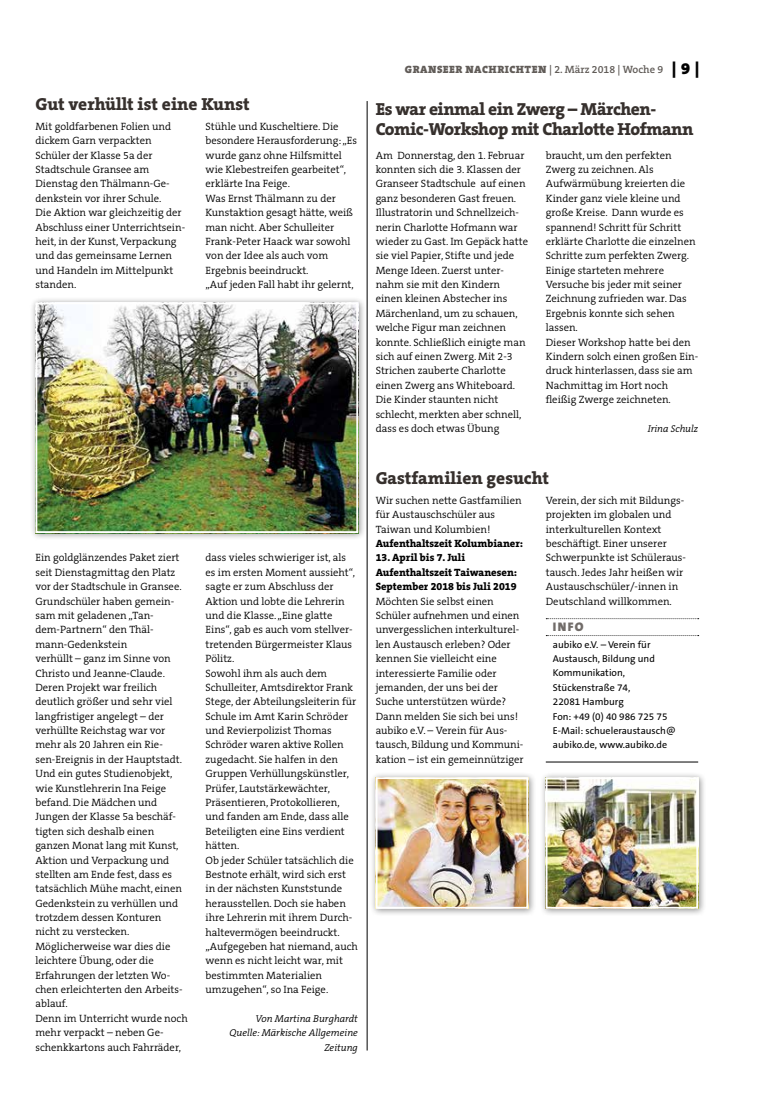
<style>
.page{position:relative;width:762px;height:1117px;background:#fff}
.page>*{position:absolute;margin:0;border:0;box-sizing:border-box;transform-origin:0 0}
.t1{font:800 17.5px/20px "The Serif B W8";letter-spacing:-.025em;color:#36302d}
.t2{font:800 17.5px "The Serif B W8";color:#36302d}
.t3{font:900 12.5px "The Sans B W9";color:#716c69}
.t4{font:300 10.62px/14.4px "The Serif B W4";color:#000}
.t5{font:800 10.62px/14.4px "The Serif B W8";color:#000}
.t6{font:900 10.62px "The Serif B W9";letter-spacing:.045em;color:#615c58}
.t7{font:10px/14.4px "The Sans B W5 Plain";color:#000}
.t8{font:italic 300 10px/14.4px "The Serif B W4";color:#000;text-align:right}
.s1{font-family:"The Serif B W6";font-weight:600}
.s2{font-size:16.25px;color:#000}
</style>
<div class="page">
<hr style="left:367px;top:101px;width:1px;height:949px;background:#000">
<div style="left:30px;top:296px;width:336px;height:245px;background:#000;opacity:.45"></div>
<img style="left:38px;top:305px;width:317px;height:225px">
<div style="left:35px;top:302px;width:323px;height:231px;border:2px solid #fff"></div>
<svg style="left:546px;top:618px;width:153px;height:1px"></svg>
<svg style="left:546px;top:635px;width:153px;height:1px"></svg>
<hr style="left:546px;top:761px;width:152px;height:1px;background:#000">
<div style="left:370px;top:771px;width:166px;height:145px;background:#000;opacity:.45"></div>
<img style="left:379px;top:780px;width:146px;height:125px">
<div style="left:376px;top:777px;width:152px;height:131px;border:2px solid #fff"></div>
<div style="left:540px;top:771px;width:166px;height:145px;background:#000;opacity:.45"></div>
<img style="left:548px;top:780px;width:147px;height:125px">
<div style="left:545px;top:777px;width:153px;height:131px;border:2px solid #fff"></div>
<h1 class="t2" style="left:35px;top:93px;width:216px">Gut verhüllt ist eine Kunst</h1>
<p class="t4" style="left:35px;top:119px;width:151px">Mit goldfarbenen Folien und dickem Garn verpackten<br>Schüler der Klasse 5a der<br>Stadtschule Gransee am<br>Dienstag den Thälmann-Ge&shy;denkstein vor ihrer Schule.<br>Die Aktion war gleichzeitig der<br>Abschluss einer Unterrichtsein&shy;heit, in der Kunst, Verpackung und das gemeinsame Lernen und Handeln im Mittelpunkt standen.</p>
<p class="t4" style="left:206px;top:119px;width:153px">Stühle und Kuscheltiere. Die besondere Herausforderung: „Es wurde ganz ohne Hilfsmittel wie Klebestreifen gearbeitet“, erklärte Ina Feige.<br>Was Ernst Thälmann zu der<br>Kunstaktion gesagt hätte, weiß man nicht. Aber Schulleiter<br>Frank-Peter Haack war sowohl von der Idee als auch vom<br>Ergebnis beeindruckt.<br>„Auf jeden Fall habt ihr gelernt,</p>
<p class="t4" style="left:35px;top:550px;width:154px">Ein goldglänzendes Paket ziert seit Dienstagmittag den Platz vor der Stadtschule in Gransee.<br>Grundschüler haben gemein&shy;sam mit geladenen „Tan&shy;dem-Partnern“ den Thäl&shy;mann-Gedenkstein<br>verhüllt – ganz im Sinne von<br>Christo und Jeanne-Claude.<br>Deren Projekt war freilich deutlich größer und sehr viel langfristiger angelegt – der verhüllte Reichstag war vor mehr als 20 Jahren ein Rie&shy;sen-Ereignis in der Hauptstadt.<br>Und ein gutes Studienobjekt, wie Kunstlehrerin Ina Feige befand. Die Mädchen und<br>Jungen der Klasse 5a beschäf&shy;tigten sich deshalb einen ganzen Monat lang mit Kunst,<br>Aktion und Verpackung und stellten am Ende fest, dass es tatsächlich Mühe macht, einen<br>Gedenkstein zu verhüllen und trotzdem dessen Konturen nicht zu verstecken.<br>Möglicherweise war dies die leichtere Übung, oder die<br>Erfahrungen der letzten Wo&shy;chen erleichterten den Arbeits&shy;ablauf.<br>Denn im Unterricht wurde noch mehr verpackt – neben Ge&shy;schenkkartons auch Fahrräder,</p>
<p class="t4" style="left:206px;top:550px;width:154px">dass vieles schwieriger ist, als es im ersten Moment aussieht“, sagte er zum Abschluss der<br>Aktion und lobte die Lehrerin und die Klasse. „Eine glatte<br>Eins“, gab es auch vom stellver&shy;tretenden Bürgermeister Klaus<br>Pölitz.<br>Sowohl ihm als auch dem<br>Schulleiter, Amtsdirektor Frank<br>Stege, der Abteilungsleiterin für<br>Schule im Amt Karin Schröder und Revierpolizist Thomas<br>Schröder waren aktive Rollen zugedacht. Sie halfen in den<br>Gruppen Verhüllungskünstler,<br>Prüfer, Lautstärkewächter,<br>Präsentieren, Protokollieren, und fanden am Ende, dass alle<br>Beteiligten eine Eins verdient hätten.<br>Ob jeder Schüler tatsächlich die<br>Bestnote erhält, wird sich erst in der nächsten Kunststunde herausstellen. Doch sie haben ihre Lehrerin mit ihrem Durch&shy;haltevermögen beeindruckt. „Aufgegeben hat niemand, auch wenn es nicht leicht war, mit bestimmten Materialien umzugehen“, so Ina Feige.</p>
<p class="t8" style="left:230px;top:1010px;width:130px">Von Martina Burghardt<br>Quelle: Märkische Allgemeine<br>Zeitung</p>
<p class="t6" style="left:405px;top:63px;width:296px">GRANSEER NACHRICHTEN <span class="s1">| 2. März 2018 | Woche 9</span> <span class="s2">| 9 |</span></p>
<h1 class="t1" style="left:376px;top:99px;width:319px">Es war einmal ein Zwerg – Märchen-<br>Comic-Workshop mit Charlotte Hofmann</h1>
<p class="t4" style="left:376px;top:148px;width:154px">Am Donnerstag, den 1. Februar konnten sich die 3. Klassen der<br>Granseer Stadtschule auf einen ganz besonderen Gast freuen.<br>Illustratorin und Schnellzeich&shy;nerin Charlotte Hofmann war wieder zu Gast. Im Gepäck hatte sie viel Papier, Stifte und jede<br>Menge Ideen. Zuerst unter&shy;nahm sie mit den Kindern einen kleinen Abstecher ins<br>Märchenland, um zu schauen, welche Figur man zeichnen konnte. Schließlich einigte man sich auf einen Zwerg. Mit 2-3<br>Strichen zauberte Charlotte einen Zwerg ans Whiteboard.<br>Die Kinder staunten nicht schlecht, merkten aber schnell, dass es doch etwas Übung</p>
<p class="t4" style="left:546px;top:148px;width:154px">braucht, um den perfekten<br>Zwerg zu zeichnen. Als<br>Aufwärmübung kreierten die<br>Kinder ganz viele kleine und große Kreise. Dann wurde es spannend! Schritt für Schritt erklärte Charlotte die einzelnen<br>Schritte zum perfekten Zwerg.<br>Einige starteten mehrere<br>Versuche bis jeder mit seiner<br>Zeichnung zufrieden war. Das<br>Ergebnis konnte sich sehen lassen.<br>Dieser Workshop hatte bei den<br>Kindern solch einen großen Ein&shy;druck hinterlassen, dass sie am<br>Nachmittag im Hort noch fleißig Zwerge zeichneten.</p>
<p class="t8" style="left:648px;top:421px;width:52px">Irina Schulz</p>
<h1 class="t2" style="left:376px;top:466px;width:175px">Gastfamilien gesucht</h1>
<p class="t4" style="left:376px;top:493px;width:148px">Wir suchen nette Gastfamilien für Austauschschüler aus<br>Taiwan und Kolumbien!</p>
<p class="t5" style="left:376px;top:536px;width:149px">Aufenthaltszeit Kolumbianer:</p>
<p class="t5" style="left:376px;top:550px;width:143px">13. April bis 7. Juli<br>Aufenthaltszeit Taiwanesen:<br>September 2018 bis Juli 2019</p>
<p class="t4" style="left:376px;top:593px;width:150px">Möchten Sie selbst einen<br>Schüler aufnehmen und einen unvergesslichen interkulturel&shy;len Austausch erleben? Oder kennen Sie vielleicht eine interessierte Familie oder jemanden, der uns bei der<br>Suche unterstützen würde?<br>Dann melden Sie sich bei uns! aubiko e.V. – Verein für Aus&shy;tausch, Bildung und Kommuni&shy;kation – ist ein gemeinnütziger</p>
<p class="t4" style="left:546px;top:493px;width:142px">Verein, der sich mit Bildungs&shy;projekten im globalen und interkulturellen Kontext beschäftigt. Einer unserer<br>Schwerpunkte ist Schüleraus&shy;tausch. Jedes Jahr heißen wir<br>Austauschschüler/-innen in<br>Deutschland willkommen.</p>
<p class="t3" style="left:553px;top:618px;width:32px">INFO</p>
<p class="t7" style="left:553px;top:637px;width:124px">aubiko e.V. – Verein für<br>Austausch, Bildung und<br>Kommunikation,<br>Stückenstraße 74,<br>22081 Hamburg<br>Fon: +49 (0) 40 986 725 75<br>E-Mail: schueleraustausch@ aubiko.de, www.aubiko.de</p>
</div>
